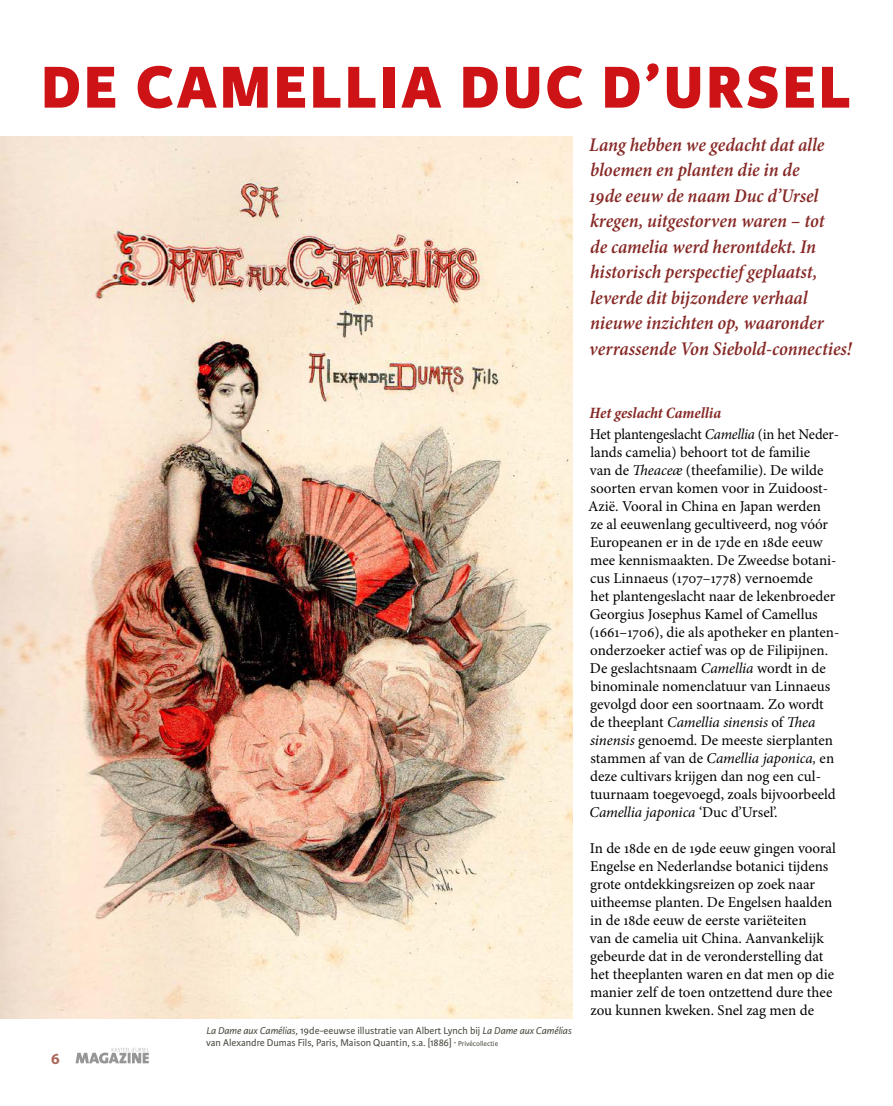
<style>
.page{position:relative;width:893px;height:1106px;background:#fff}
.page>*{position:absolute;margin:0;border:0;box-sizing:border-box;transform-origin:0 0}
.t1{font:800 63px "Karmina Sans";letter-spacing:.05em;color:#cd1316}
.t2{font:italic 600 condensed 19.5px/25.5px "Minion Pro";letter-spacing:-.005em;color:#862926}
.t3{font:italic 700 condensed 15.9px "Minion Pro";color:#862926}
.t4{font:700 15.6px "Myriad Pro";color:#ab685c}
.t5{font:15px/18px "Minion Pro";color:#000}
.t6{font:10.5px/12px "Karmina Sans";color:#484d41}
.s1{font-style:italic}
.s2{font-size:7.5px}
</style>
<div class="page">
<svg style="left:76px;top:1047px;width:73px;height:16px"></svg>
<img style="left:0;top:136px;width:573px;height:882px">
<h1 class="t1" style="left:41px;top:50px;width:811px">DE CAMELLIA DUC D’URSEL</h1>
<p class="t2" style="left:589px;top:132px;width:264px">Lang hebben we gedacht dat alle bloemen en planten die in de<br>19de eeuw de naam Duc d’Ursel kregen, uitgestorven waren – tot<br>de camelia werd herontdekt. In historisch perspectief geplaatst, leverde dit bijzondere verhaal nieuwe inzichten op, waaronder verrassende Von Siebold-connecties!</p>
<p class="t4" style="left:51px;top:1048px;width:10px">6</p>
<p class="t6" style="left:206px;top:1024px;width:367px"><span class="s1">La Dame aux Camélias,</span> 19de-eeuwse illustratie van Albert Lynch bij <span class="s1">La Dame aux Camélias </span>van Alexandre Dumas Fils, Paris, Maison Quantin, s.a. [1886] · <span class="s2">Privécollectie</span></p>
<p class="t3" style="left:590px;top:401px;width:133px">Het geslacht Camellia</p>
<p class="t5" style="left:588px;top:425px;width:253px">Het plantengeslacht <span class="s1">Camellia</span> (in het Neder&shy;lands camelia) behoort tot de familie<br>van de <span class="s1">Theaceæ</span> (theefamilie). De wilde soorten ervan komen voor in Zuidoost-Azië. Vooral in China en Japan werden<br>ze al eeuwenlang gecultiveerd, nog vóór Europeanen er in de 17de en 18de eeuw mee kennismaakten. De Zweedse botani&shy;cus Linnaeus (1707–1778) vernoemde<br>het plantengeslacht naar de lekenbroeder Georgius Josephus Kamel of Camellus (1661–1706), die als apotheker en planten&shy;onderzoeker actief was op de Filipijnen.<br>De geslachtsnaam <span class="s1">Camellia</span> wordt in de binominale nomenclatuur van Linnaeus gevolgd door een soortnaam. Zo wordt de theeplant <span class="s1">Camellia sinensis</span> of <span class="s1">Thea sinensis</span> genoemd. De meeste sierplanten stammen af van de <span class="s1">Camellia japonica,</span> en deze cultivars krijgen dan nog een cul&shy;tuurnaam toegevoegd, zoals bijvoorbeeld <span class="s1">Camellia japonica</span> ‘Duc d’Ursel’.</p>
<p class="t5" style="left:590px;top:839px;width:248px">In de 18de en de 19de eeuw gingen vooral Engelse en Nederlandse botanici tijdens grote ontdekkingsreizen op zoek naar uitheemse planten. De Engelsen haalden in de 18de eeuw de eerste variëteiten<br>van de camelia uit China. Aanvankelijk gebeurde dat in de veronderstelling dat het theeplanten waren en dat men op die manier zelf de toen ontzettend dure thee zou kunnen kweken. Snel zag men de</p>
</div>
